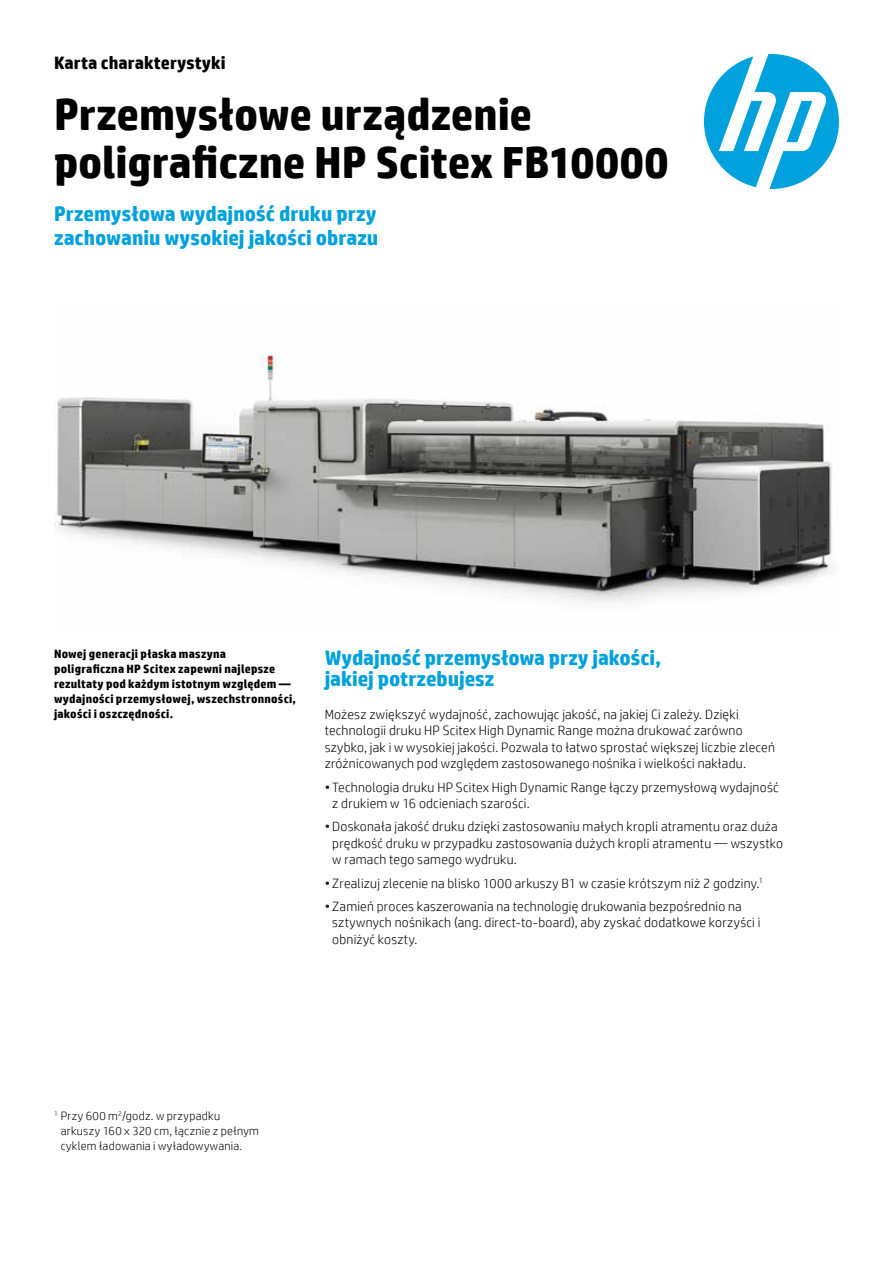
<style>
.page{position:relative;width:893px;height:1263px;background:#fff}
.page>*{position:absolute;margin:0;border:0;box-sizing:border-box;transform-origin:0 0}
.t1{font:700 45px/48px "HP Simplified";color:#000}
.t2{font:700 21px/21px "HP Simplified";color:#00a1dd}
.t3{font:700 18px "HP Simplified";letter-spacing:.005em;color:#000}
.t4{font:300 13.5px/16.5px "HP Simplified";letter-spacing:.015em;color:#000}
.t5{font:700 12px/15px "HP Simplified";letter-spacing:.02em;color:#000}
.t6{font:300 12px/15px "HP Simplified";letter-spacing:.02em;color:#000}
</style>
<div class="page">
<svg style="left:704px;top:54px;width:135px;height:135px"></svg>
<img style="left:54px;top:354px;width:778px;height:248px">
<h3 class="t3" style="left:54px;top:51px;width:173px">Karta charakterystyki</h3>
<h1 class="t1" style="left:54px;top:91px;width:616px">Przemysłowe urządzenie poligraficzne HP Scitex FB10000</h1>
<h2 class="t2" style="left:54px;top:202px;width:326px;line-height:24px">Przemysłowa wydajność druku przy zachowaniu wysokiej jakości obrazu</h2>
<p class="t5" style="left:54px;top:646px;width:244px">Nowej generacji płaska maszyna poligraficzna HP Scitex zapewni najlepsze rezultaty pod każdym istotnym względem — wydajności przemysłowej, wszechstronności, jakości i oszczędności.</p>
<h2 class="t2" style="left:325px;top:647px;width:338px">Wydajność przemysłowa przy jakości, jakiej potrzebujesz</h2>
<p class="t4" style="left:325px;top:705px;width:452px">Możesz zwiększyć wydajność, zachowując jakość, na jakiej Ci zależy. Dzięki technologii druku HP Scitex High Dynamic Range można drukować zarówno szybko, jak i w wysokiej jakości. Pozwala to łatwo sprostać większej liczbie zleceń zróżnicowanych pod względem zastosowanego nośnika i wielkości nakładu.</p>
<p class="t4" style="left:332px;top:778px;width:448px;text-indent:-8px">• Technologia druku HP Scitex High Dynamic Range łączy przemysłową wydajność z drukiem w 16 odcieniach szarości.</p>
<p class="t4" style="left:332px;top:818px;width:452px;text-indent:-8px">• Doskonała jakość druku dzięki zastosowaniu małych kropli atramentu oraz duża prędkość druku w przypadku zastosowania dużych kropli atramentu — wszystko w ramach tego samego wydruku.</p>
<p class="t4" style="left:325px;top:874px;width:440px">• Zrealizuj zlecenie na blisko 1000 arkuszy B1 w czasie krótszym niż 2 godziny.<sup>1</sup></p>
<p class="t4" style="left:332px;top:897px;width:430px;text-indent:-8px">• Zamień proces kaszerowania na technologię drukowania bezpośrednio na sztywnych nośnikach (ang. direct-to-board), aby zyskać dodatkowe korzyści i obniżyć koszty.</p>
<p class="t6" style="left:61px;top:1108px;width:200px;text-indent:-7px"><sup>1</sup> Przy 600 m<sup>2</sup>/godz. w przypadku arkuszy 160 x 320 cm, łącznie z pełnym cyklem ładowania i wyładowywania.</p>
</div>
